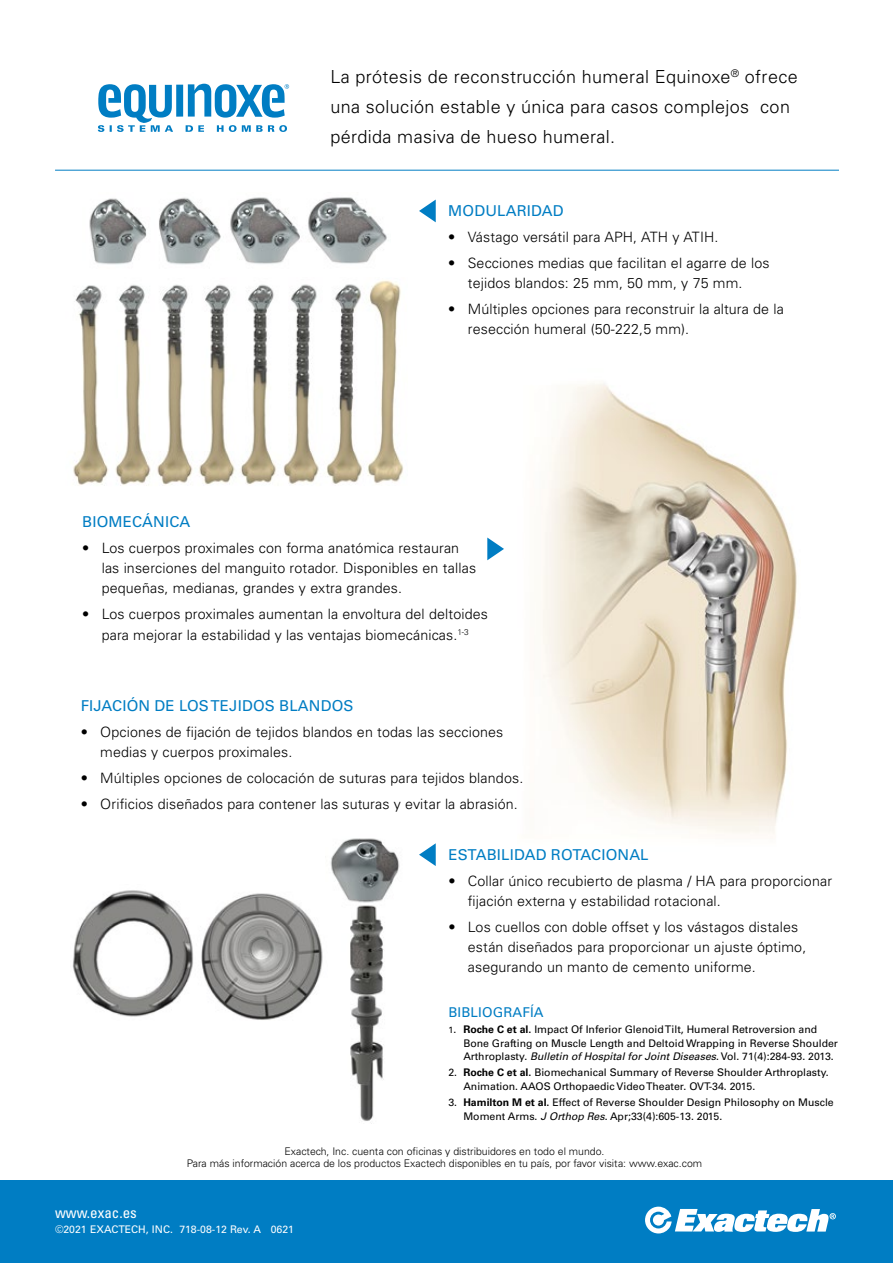
<style>
.page{position:relative;width:893px;height:1263px;background:#fff}
.page>*{position:absolute;margin:0;border:0;box-sizing:border-box;transform-origin:0 0}
.t1{font:300 18px/30px "Univers LT Std";letter-spacing:.02em;color:#000}
.t2{font:15px "Univers LT Std";letter-spacing:.01em;color:#007dc3}
.t3{font:condensed 15px "Univers LT Std";color:#fff}
.t4{font:300 14.25px/20.2px "Univers LT Std";letter-spacing:.01em;color:#000}
.t5{font:13.5px "Univers LT Std";letter-spacing:.01em;color:#007dc3}
.t6{font:10.5px/13.5px "Univers LT Std";color:#000}
.t7{font:300 10.5px/12.8px "Univers LT Std";color:#000;text-align:center}
.t8{font:10.5px "Univers LT Std";color:#fff}
.s1{font-size:9px}
.s2{font-weight:700}
.s3{font-style:italic}
</style>
<div class="page">
<img style="left:542px;top:383px;width:255px;height:451px">
<div style="left:0;top:1180px;width:893px;height:83px;background:#007dc3"></div>
<hr style="left:55px;top:170px;width:784px;height:1px;background:#007dc3">
<svg style="left:645px;top:1207px;width:191px;height:26px"></svg>
<img style="left:89px;top:197px;width:298px;height:68px">
<img style="left:73px;top:280px;width:330px;height:206px">
<img style="left:330px;top:838px;width:70px;height:286px">
<img style="left:72px;top:890px;width:251px;height:130px">
<svg style="left:419px;top:200px;width:17px;height:22px"></svg>
<svg style="left:419px;top:843px;width:17px;height:23px"></svg>
<svg style="left:487px;top:537px;width:17px;height:23px"></svg>
<svg style="left:98px;top:84px;width:191px;height:48px"></svg>
<p class="t1" style="left:330px;top:61px;width:469px">La prótesis de reconstrucción humeral Equinoxe<sup>®</sup> ofrece una solución estable y única para casos complejos con pérdida masiva de hueso humeral.</p>
<p class="t2" style="left:448px;top:201px;width:117px">MODULARIDAD</p>
<p class="t4" style="left:448px;top:226px;width:272px">• Vástago versátil para APH, ATH y ATIH.</p>
<p class="t4" style="left:448px;top:252px;width:323px;text-align:center">• Secciones medias que facilitan el agarre de los tejidos blandos: 25 mm, 50 mm, y 75 mm.</p>
<p class="t4" style="left:468px;top:299px;width:318px;text-indent:-19px">• Múltiples opciones para reconstruir la altura de la resección humeral (50-222,5 mm).</p>
<p class="t2" style="left:82px;top:513px;width:110px">BIOMECÁNICA</p>
<p class="t4" style="left:102px;top:538px;width:376px;text-indent:-19px">• Los cuerpos proximales con forma anatómica restauran las inserciones del manguito rotador. Disponibles en tallas pequeñas, medianas, grandes y extra grandes.</p>
<p class="t4" style="left:82px;top:604px;width:407px;text-align:center">• Los cuerpos proximales aumentan la envoltura del deltoides para mejorar la estabilidad y las ventajas biomecánicas.<sup>1-3</sup></p>
<p class="t2" style="left:81px;top:696px;width:274px">FIJACIÓN DE LOS TEJIDOS BLANDOS</p>
<p class="t4" style="left:100px;top:721px;width:404px;text-indent:-19px">• Opciones de fijación de tejidos blandos en todas las secciones medias y cuerpos proximales.</p>
<p class="t4" style="left:81px;top:768px;width:444px">• Múltiples opciones de colocación de suturas para tejidos blandos.</p>
<p class="t4" style="left:81px;top:793px;width:438px">• Orificios diseñados para contener las suturas y evitar la abrasión.</p>
<p class="t2" style="left:448px;top:845px;width:202px">ESTABILIDAD ROTACIONAL</p>
<p class="t4" style="left:468px;top:870px;width:366px;text-indent:-19px">• Collar único recubierto de plasma / HA para proporcionar fijación externa y estabilidad rotacional.</p>
<p class="t4" style="left:468px;top:917px;width:340px;text-indent:-19px">• Los cuellos con doble offset y los vástagos distales están diseñados para proporcionar un ajuste óptimo, asegurando un manto de cemento uniforme.</p>
<p class="t5" style="left:448px;top:1004px;width:97px">BIBLIOGRAFÍA</p>
<p class="t6" style="left:463px;top:1023px;width:376px;text-indent:-15px"><span class="s1">1</span>. <span class="s2">Roche C et al.</span> Impact Of Inferior Glenoid Tilt, Humeral Retroversion and<br>Bone Grafting on Muscle Length and Deltoid Wrapping in Reverse Shoulder<br>Arthroplasty. <span class="s3">Bulletin of Hospital for Joint Diseases</span>. Vol. 71(4):284-93. 2013.</p>
<p class="t6" style="left:463px;top:1066px;width:367px;text-indent:-15px">2. <span class="s2">Roche C et al.</span> Biomechanical Summary of Reverse Shoulder Arthroplasty.<br>Animation. AAOS Orthopaedic Video Theater. OVT-34. 2015.</p>
<p class="t6" style="left:463px;top:1095px;width:372px;text-indent:-15px">3. <span class="s2">Hamilton M et al.</span> Effect of Reverse Shoulder Design Philosophy on Muscle<br>Moment Arms. <span class="s3">J Orthop Res</span>. Apr;33(4):605-13. 2015.</p>
<p class="t7" style="left:187px;top:1144px;width:517px">Exactech, Inc. cuenta con oficinas y distribuidores en todo el mundo.<br>Para más información acerca de los productos Exactech disponibles en tu país, por favor visita: www.exac.com</p>
<p class="t3" style="left:55px;top:1203px;width:83px">www.exac.es</p>
<p class="t8" style="left:55px;top:1223px;width:241px">©2021 EXACTECH, INC. 718-08-12 Rev. A 0621</p>
</div>
